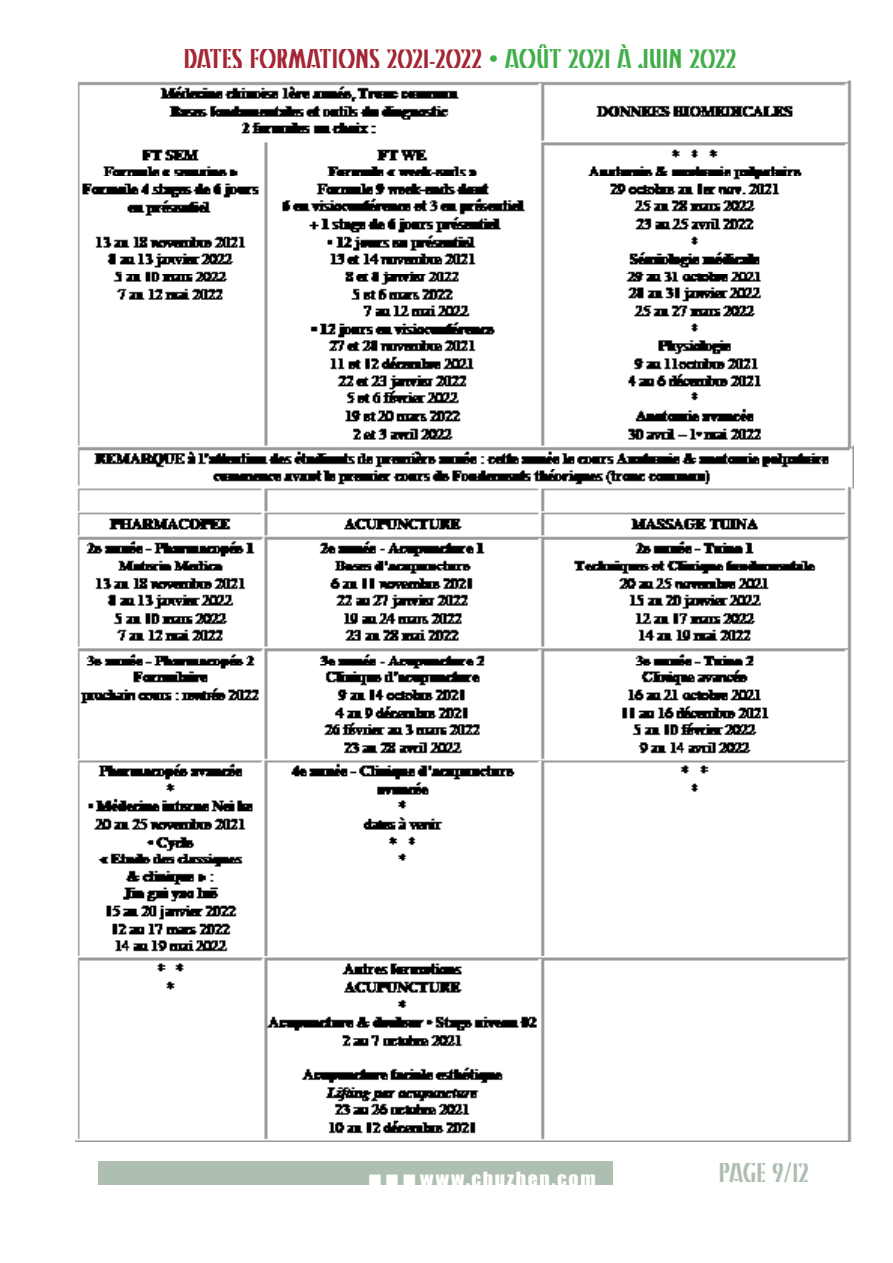
<style>
.page{position:relative;width:893px;height:1263px;background:#fff}
.page>*{position:absolute;margin:0;border:0;box-sizing:border-box;transform-origin:0 0}
.t1{font:27px "Kino";letter-spacing:-.01em;color:#a42635}
.t2{font:27px "Kino";letter-spacing:-.005em;color:#aebeb0}
.t3{font:18px "Impact";letter-spacing:.085em;color:#fff;scale:1.1 1}
.s1{color:#40ae49}
</style>
<div class="page">
<div style="left:98px;top:1161px;width:515px;height:23px;background:#aebeb0"></div>
<img style="left:75px;top:80px;width:778px;height:1061px">
<p class="t1" style="left:183px;top:44px;width:555px">DATES FORMATIONS 2021-2022 <span class="s1">• AOÛT 2021 À JUIN 2022</span></p>
<p class="t3" style="left:369px;top:1167px;width:208px">■ ■ ■ www.chuzhen.com</p>
<p class="t2" style="left:719px;top:1157px;width:92px">PAGE 9/12</p>
</div>
